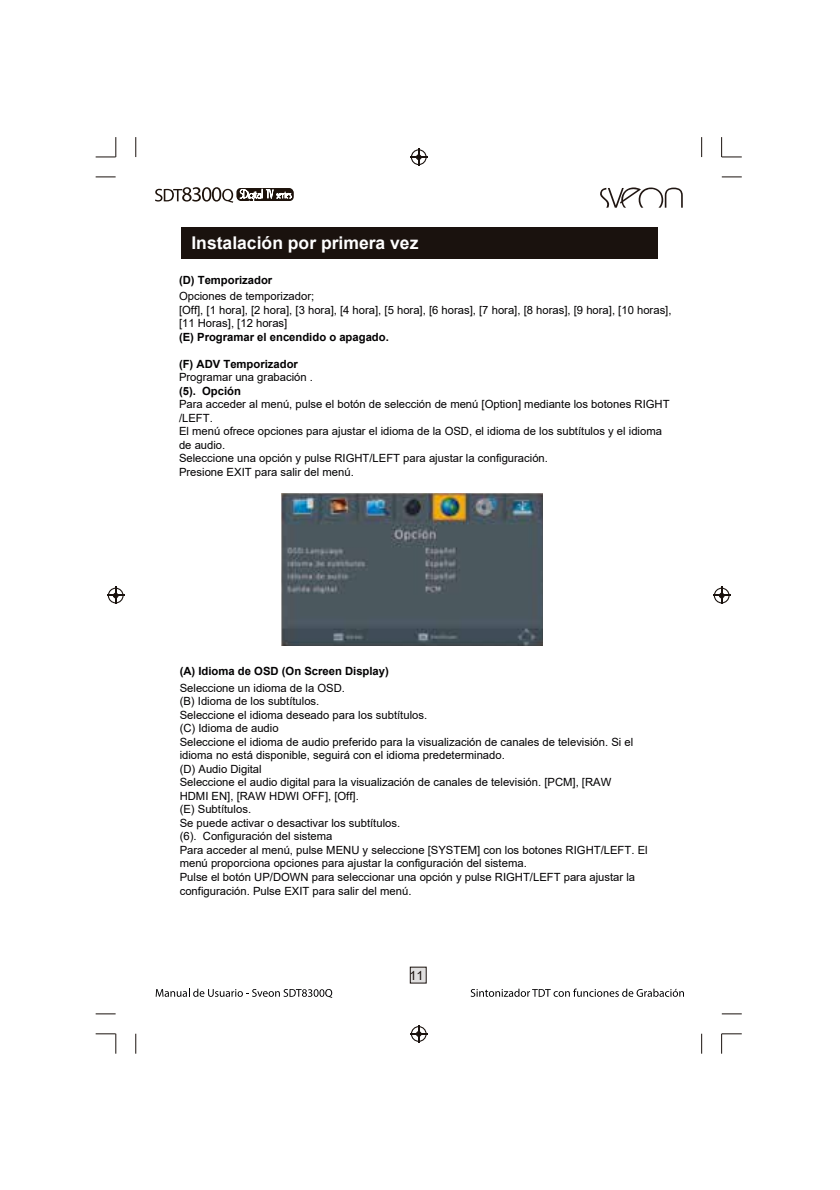
<style>
.page{position:relative;width:840px;height:1190px;background:#fff}
.page>*{position:absolute;margin:0;border:0;box-sizing:border-box;transform-origin:0 0}
.t1{font:700 17.6px "Arial";color:#fff}
.t2{font:12.6px "Arial";color:#1a120e}
.t3{font:11.2px/13.6px "Arial";color:#020102}
.t4{font:700 11.2px "Arial";color:#020102}
</style>
<div class="page">
<svg style="left:236px;top:188px;width:57px;height:12px"></svg>
<svg style="left:240px;top:189px;width:52px;height:12px"></svg>
<svg style="left:155px;top:187px;width:78px;height:16px"></svg>
<svg style="left:600px;top:187px;width:83px;height:21px"></svg>
<svg style="left:156px;top:989px;width:176px;height:9px"></svg>
<svg style="left:471px;top:989px;width:213px;height:8px"></svg>
<svg style="left:701px;top:1034px;width:1px;height:20px"></svg>
<svg style="left:722px;top:1014px;width:20px;height:1px"></svg>
<svg style="left:721px;top:1033px;width:21px;height:21px"></svg>
<svg style="left:701px;top:137px;width:1px;height:20px"></svg>
<svg style="left:722px;top:177px;width:20px;height:1px"></svg>
<svg style="left:721px;top:137px;width:21px;height:21px"></svg>
<svg style="left:135px;top:1034px;width:1px;height:20px"></svg>
<svg style="left:96px;top:1014px;width:20px;height:1px"></svg>
<svg style="left:96px;top:1033px;width:20px;height:21px"></svg>
<svg style="left:135px;top:137px;width:1px;height:20px"></svg>
<svg style="left:96px;top:177px;width:20px;height:1px"></svg>
<svg style="left:96px;top:137px;width:20px;height:21px"></svg>
<svg style="left:410px;top:148px;width:18px;height:18px"></svg>
<svg style="left:410px;top:1025px;width:18px;height:18px"></svg>
<svg style="left:107px;top:586px;width:18px;height:18px"></svg>
<svg style="left:713px;top:586px;width:18px;height:18px"></svg>
<div style="left:181px;top:227px;width:477px;height:31px;background:#1a120e"></div>
<div style="left:410px;top:967px;width:16px;height:16px;background:#e0dfdf"></div>
<div style="left:410px;top:967px;width:16px;height:16px;border:1px solid #1a120e"></div>
<img style="left:282px;top:493px;width:261px;height:153px">
<h1 class="t1" style="left:191px;top:230px;width:229px">Instalación por primera vez</h1>
<p class="t4" style="left:179px;top:272px;width:95px">(D) Temporizador</p>
<p class="t3" style="left:179px;top:289px;width:494px">Opciones de temporizador;<br>[Off], [1 hora], [2 hora], [3 hora], [4 hora], [5 hora], [6 horas], [7 hora], [8 horas], [9 hora], [10 horas], [11 Horas], [12 horas]</p>
<p class="t4" style="left:179px;top:329px;width:211px">(E) Programar el encendido o apagado.</p>
<p class="t4" style="left:179px;top:356px;width:120px">(F) ADV Temporizador</p>
<p class="t3" style="left:179px;top:370px;width:136px">Programar una grabación .</p>
<p class="t4" style="left:179px;top:383px;width:64px">(5). Opción</p>
<p class="t3" style="left:179px;top:398px;width:492px">Para acceder al menú, pulse el botón de selección de menú [Option] mediante los botones RIGHT /LEFT.<br>El menú ofrece opciones para ajustar el idioma de la OSD, el idioma de los subtítulos y el idioma de audio.<br>Seleccione una opción y pulse RIGHT/LEFT para ajustar la configuración.<br>Presione EXIT para salir del menú.</p>
<p class="t4" style="left:180px;top:663px;width:211px">(A) Idioma de OSD (On Screen Display)</p>
<p class="t3" style="left:180px;top:681px;width:470px">Seleccione un idioma de la OSD.<br>(B) Idioma de los subtítulos.<br>Seleccione el idioma deseado para los subtítulos.<br>(C) Idioma de audio<br>Seleccione el idioma de audio preferido para la visualización de canales de televisión. Si el idioma no está disponible, seguirá con el idioma predeterminado.<br>(D) Audio Digital<br>Seleccione el audio digital para la visualización de canales de televisión. [PCM], [RAW<br>HDMI EN], [RAW HDWI OFF], [Off].<br>(E) Subtítulos.<br>Se puede activar o desactivar los subtítulos.<br>(6). Configuración del sistema<br>Para acceder al menú, pulse MENU y seleccione [SYSTEM] con los botones RIGHT/LEFT. El menú proporciona opciones para ajustar la configuración del sistema.<br>Pulse el botón UP/DOWN para seleccionar una opción y pulse RIGHT/LEFT para ajustar la configuración. Pulse EXIT para salir del menú.</p>
<p class="t2" style="left:409px;top:967px;width:16px">11</p>
</div>
